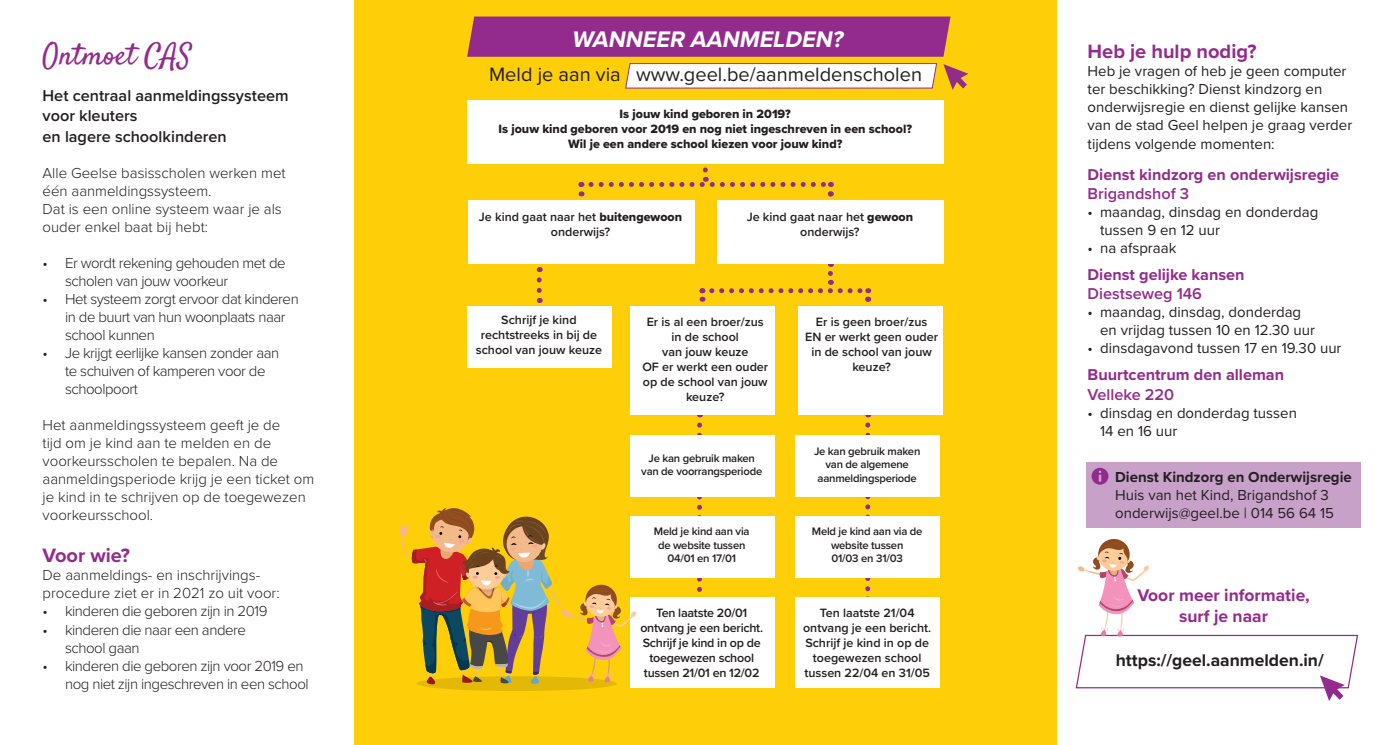
<style>
.page{position:relative;width:1397px;height:745px;background:#fff}
.page>*{position:absolute;margin:0;border:0;box-sizing:border-box;transform-origin:0 0}
.t1{font:30px "Satisfy";color:#932b8d}
.t2{font:italic 700 23.25px "Proxima Nova";color:#fff}
.t3{font:20px "Proxima Nova";color:#231f20}
.t4{font:700 20px "Proxima Nova";color:#932b8d}
.t5{font:700 17.5px/21px "Proxima Nova";color:#932b8d;text-align:center}
.t6{font:700 17.5px "Proxima Nova";color:#231f20}
.t7{font:700 16.25px "Proxima Nova";color:#932b8d}
.t8{font:600 16.25px/19.5px "Proxima Nova";color:#231f20}
.t9{font:600 16.25px "Proxima Nova";color:#932b8d}
.t10{font:15px/18px "Proxima Nova";color:#231f20}
.t11{font:300 15px/18px "Proxima Nova";color:#231f20}
.t12{font:300 15px/18px "Proxima Nova";letter-spacing:-.03em;color:#231f20}
.t13{font:700 15px "Proxima Nova";color:#231f20}
.t14{font:600 12.5px/15px "Proxima Nova";color:#231f20;text-align:center}
.t15{font:12.5px/15px "Proxima Nova Extrabld";color:#231f20;text-align:center}
.t16{font:600 12.5px/15px "Proxima Nova";letter-spacing:-.02em;color:#231f20;text-align:center}
.t17{font:600 11.25px/13.5px "Proxima Nova";letter-spacing:-.02em;color:#231f20;text-align:center}
.s1{font-family:"Proxima Nova Extrabld";font-weight:400}
</style>
<div class="page">
<div style="left:1085px;top:462px;width:274px;height:66px;background:#c8a1c9"></div>
<div style="left:354px;top:0;width:702px;height:744px;background:#fece08"></div>
<div style="left:468px;top:200px;width:226px;height:63px;background:#fff"></div>
<div style="left:467px;top:306px;width:144px;height:61px;background:#fff"></div>
<svg style="left:578px;top:182px;width:5px;height:14px"></svg>
<svg style="left:591px;top:170px;width:241px;height:26px"></svg>
<div style="left:467px;top:100px;width:476px;height:63px;background:#fff"></div>
<svg style="left:536px;top:280px;width:5px;height:23px"></svg>
<svg style="left:699px;top:288px;width:5px;height:13px"></svg>
<svg style="left:711px;top:273px;width:159px;height:28px"></svg>
<div style="left:717px;top:200px;width:226px;height:63px;background:#fff"></div>
<svg style="left:697px;top:425px;width:5px;height:167px"></svg>
<svg style="left:865px;top:424px;width:5px;height:173px"></svg>
<div style="left:630px;top:306px;width:144px;height:108px;background:#fff"></div>
<div style="left:630px;top:515px;width:144px;height:62px;background:#fff"></div>
<div style="left:630px;top:597px;width:144px;height:90px;background:#fff"></div>
<div style="left:795px;top:515px;width:144px;height:62px;background:#fff"></div>
<div style="left:795px;top:597px;width:144px;height:90px;background:#fff"></div>
<svg style="left:625px;top:63px;width:312px;height:26px;background:#f6eced"></svg>
<svg style="left:943px;top:64px;width:25px;height:26px"></svg>
<div style="left:630px;top:435px;width:144px;height:61px;background:#fff"></div>
<div style="left:795px;top:435px;width:144px;height:61px;background:#fff"></div>
<div style="left:798px;top:306px;width:144px;height:108px;background:#fff"></div>
<div style="left:416px;top:675px;width:201px;height:15px;background:#e3b807;border-radius:50%"></div>
<svg style="left:399px;top:507px;width:237px;height:178px"></svg>
<div style="left:467px;top:17px;width:483px;height:40px;background:#932b8d"></div>
<svg style="left:1091px;top:467px;width:17px;height:17px"></svg>
<svg style="left:1075px;top:539px;width:283px;height:161px"></svg>
<h1 class="t1" style="left:43px;top:36px;width:151px">Ontmoet CAS</h1>
<p class="t8" style="left:43px;top:86px;width:247px">Het centraal aanmeldingssysteem voor kleuters</p>
<p class="t8" style="left:43px;top:126px;width:185px">en lagere schoolkinderen</p>
<p class="t11" style="left:43px;top:163px;width:244px">Alle Geelse basisscholen werken met één aanmeldingssysteem.<br>Dat is een online systeem waar je als ouder enkel baat bij hebt:</p>
<p class="t12" style="left:65px;top:253px;width:222px;text-indent:-22px">• Er wordt rekening gehouden met de scholen van jouw voorkeur</p>
<p class="t12" style="left:65px;top:289px;width:235px;text-indent:-22px">• Het systeem zorgt ervoor dat kinderen in de buurt van hun woonplaats naar school kunnen</p>
<p class="t12" style="left:65px;top:343px;width:216px;text-indent:-22px">• Je krijgt eerlijke kansen zonder aan te schuiven of kamperen voor de schoolpoort</p>
<p class="t11" style="left:43px;top:415px;width:273px">Het aanmeldingssysteem geeft je de<br>tijd om je kind aan te melden en de voorkeursscholen te bepalen. Na de aanmeldingsperiode krijg je een ticket om je kind in te schrijven op de toegewezen voorkeursschool.</p>
<h3 class="t4" style="left:43px;top:540px;width:89px">Voor wie?</h3>
<p class="t11" style="left:43px;top:565px;width:238px">De aanmeldings- en inschrijvings&shy;procedure ziet er in 2021 zo uit voor:</p>
<p class="t12" style="left:43px;top:601px;width:226px">• kinderen die geboren zijn in 2019</p>
<p class="t12" style="left:65px;top:619px;width:182px;text-indent:-22px">• kinderen die naar een andere school gaan</p>
<p class="t12" style="left:65px;top:655px;width:245px;text-indent:-22px">• kinderen die geboren zijn voor 2019 en nog niet zijn ingeschreven in een school</p>
<h2 class="t2" style="left:571px;top:22px;width:278px">WANNEER AANMELDEN?</h2>
<h3 class="t3" style="left:489px;top:60px;width:434px">Meld je aan via www.geel.be/aanmeldenscholen</h3>
<p class="t15" style="left:498px;top:106px;width:415px">Is jouw kind geboren in 2019?<br>Is jouw kind geboren voor 2019 en nog niet ingeschreven in een school?<br>Wil je een andere school kiezen voor jouw kind?</p>
<p class="t14" style="left:479px;top:209px;width:205px">Je kind gaat naar het <span class="s1">buitengewoon </span>onderwijs?</p>
<p class="t14" style="left:746px;top:209px;width:168px">Je kind gaat naar het <span class="s1">gewoon </span>onderwijs?</p>
<p class="t14" style="left:475px;top:312px;width:128px">Schrijf je kind rechtstreeks in bij de school van jouw keuze</p>
<p class="t14" style="left:642px;top:314px;width:127px">Er is al een broer/zus in de school<br>van jouw keuze<br>OF er werkt een ouder op de school van jouw keuze?</p>
<p class="t14" style="left:805px;top:314px;width:134px">Er is geen broer/zus<br>EN er werkt geen ouder in de school van jouw keuze?</p>
<p class="t17" style="left:641px;top:450px;width:122px">Je kan gebruik maken van de voorrangsperiode</p>
<p class="t17" style="left:813px;top:443px;width:108px">Je kan gebruik maken van de algemene aanmeldingsperiode</p>
<p class="t17" style="left:654px;top:524px;width:97px">Meld je kind aan via de website tussen<br>04/01 en 17/01</p>
<p class="t17" style="left:811px;top:524px;width:112px">Meld je kind aan via de website tussen<br>01/03 en 31/03</p>
<p class="t16" style="left:640px;top:605px;width:124px">Ten laatste 20/01 ontvang je een bericht.<br>Schrijf je kind in op de toegewezen school tussen 21/01 en 12/02</p>
<p class="t14" style="left:803px;top:605px;width:130px">Ten laatste 21/04 ontvang je een bericht.<br>Schrijf je kind in op de toegewezen school tussen 22/04 en 31/05</p>
<h3 class="t4" style="left:1087px;top:37px;width:170px">Heb je hulp nodig?</h3>
<p class="t10" style="left:1087px;top:62px;width:266px">Heb je vragen of heb je geen computer ter beschikking? Dienst kindzorg en onderwijsregie en dienst gelijke kansen van de stad Geel helpen je graag verder tijdens volgende momenten:</p>
<p class="t7" style="left:1087px;top:162px;width:253px">Dienst kindzorg en onderwijsregie</p>
<p class="t9" style="left:1087px;top:181px;width:103px">Brigandshof 3</p>
<p class="t10" style="left:1099px;top:202px;width:220px;text-indent:-12px">• maandag, dinsdag en donderdag tussen 9 en 12 uur</p>
<p class="t10" style="left:1087px;top:238px;width:90px">• na afspraak</p>
<p class="t7" style="left:1087px;top:262px;width:158px">Dienst gelijke kansen</p>
<p class="t9" style="left:1087px;top:281px;width:116px">Diestseweg 146</p>
<p class="t10" style="left:1099px;top:302px;width:216px;text-indent:-12px">• maandag, dinsdag, donderdag en vrijdag tussen 10 en 12.30 uur</p>
<p class="t10" style="left:1087px;top:338px;width:255px">• dinsdagavond tussen 17 en 19.30 uur</p>
<p class="t7" style="left:1087px;top:362px;width:198px">Buurtcentrum den alleman</p>
<p class="t9" style="left:1087px;top:382px;width:88px">Velleke 220</p>
<p class="t10" style="left:1099px;top:402px;width:198px;text-indent:-12px">• dinsdag en donderdag tussen<br>14 en 16 uur</p>
<p class="t13" style="left:1114px;top:465px;width:238px">Dienst Kindzorg en Onderwijsregie</p>
<p class="t10" style="left:1114px;top:484px;width:220px">Huis van het Kind, Brigandshof 3 onderwijs@geel.be | 014 56 64 15</p>
<p class="t5" style="left:1137px;top:584px;width:174px">Voor meer informatie, surf je naar</p>
<p class="t6" style="left:1115px;top:646px;width:209px">https://geel.aanmelden.in/</p>
</div>
